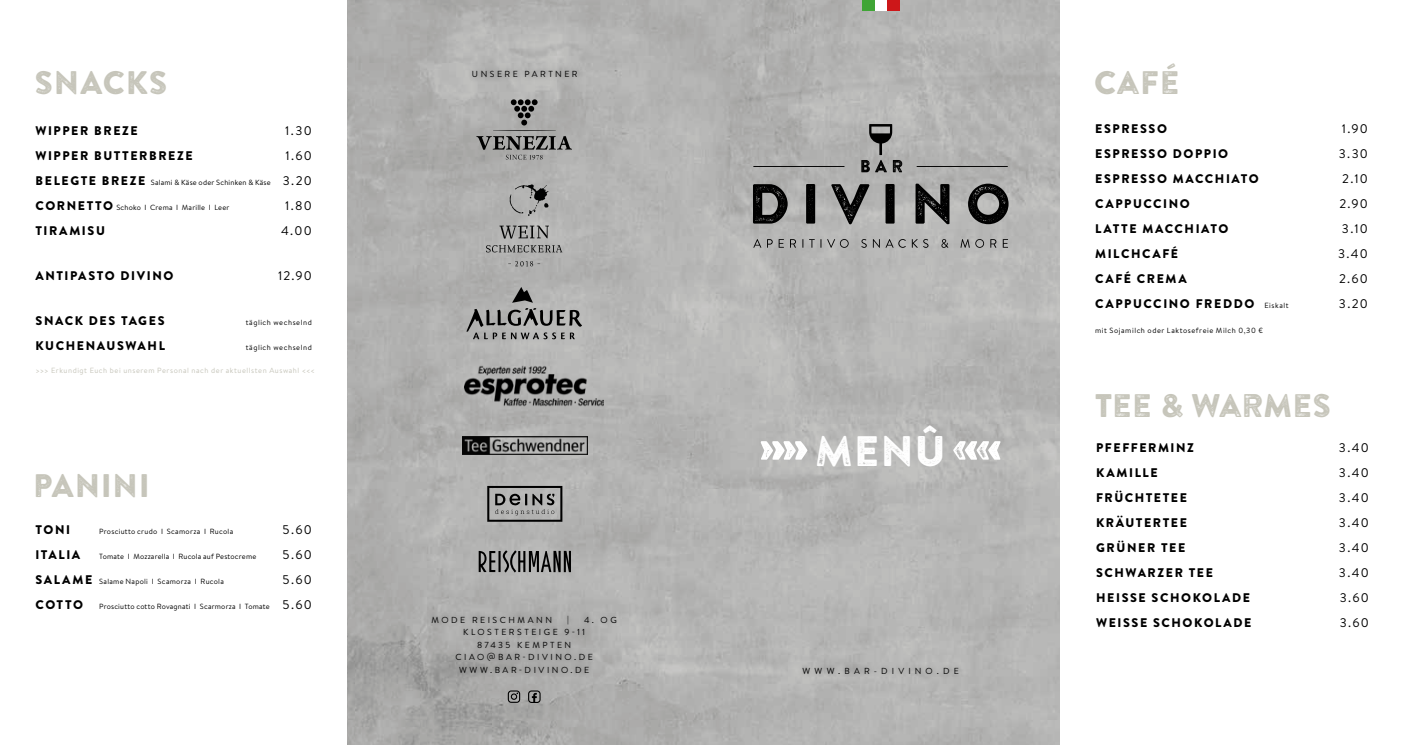
<style>
.page{position:relative;width:1407px;height:745px;background:#fff}
.page>*{position:absolute;margin:0;border:0;box-sizing:border-box;transform-origin:0 0}
.t1{font:53.12px "Brandon Printed Two";color:#fff}
.t2{font:32.5px "Brandon Printed Two";color:#c6c5ba}
.t3{font:32.5px "Brandon Printed Two";letter-spacing:-.025em;color:#c6c5ba}
.t4{font:900 12.5px "Brandon Text";letter-spacing:.125em;color:#000}
.t5{font:12.5px "Brandon Text";letter-spacing:.1em;color:#000}
.t6{font:8.75px "Brandon Text";letter-spacing:.29em;color:#000}
.t7{font:8.75px "Brandon Text";letter-spacing:.47em;color:#000}
.t8{font:7.5px "Brandon Text";letter-spacing:.03em;color:#000}
.t9{font:7.5px "Brandon Text";letter-spacing:.075em;color:#000}
.t10{font:7.5px "Brandon Text";letter-spacing:.075em;color:#c6c5ba}
.s1{font-weight:900;font-size:12.5px}
.s2{font-size:12.5px}
.s3{font-size:42.5px}
.s4{font-weight:400;font-size:7.5px}
</style>
<div class="page">
<div style="left:347px;top:0;width:712px;height:744px;background:#b4b4b3"></div>
<div style="left:862px;top:0;width:37px;height:11px;background:#fff"></div>
<div style="left:887px;top:0;width:12px;height:11px;background:#cd1719"></div>
<div style="left:862px;top:0;width:12px;height:11px;background:#3fa535"></div>
<svg style="left:508px;top:690px;width:12px;height:12px"></svg>
<svg style="left:528px;top:690px;width:12px;height:12px"></svg>
<svg style="left:753px;top:239px;width:255px;height:9px"></svg>
<hr style="left:753px;top:166px;width:91px;height:1px;background:#000">
<hr style="left:916px;top:166px;width:92px;height:1px;background:#000">
<svg style="left:753px;top:183px;width:255px;height:41px"></svg>
<svg style="left:861px;top:124px;width:41px;height:48px"></svg>
<div style="left:426px;top:609px;width:196px;height:69px;background:#000;opacity:.41"></div>
<img style="left:462px;top:435px;width:125px;height:19px">
<img style="left:464px;top:366px;width:140px;height:44px">
<svg style="left:486px;top:184px;width:76px;height:82px"></svg>
<svg style="left:476px;top:99px;width:96px;height:61px"></svg>
<svg style="left:487px;top:485px;width:75px;height:36px"></svg>
<svg style="left:512px;top:287px;width:21px;height:15px"></svg>
<svg style="left:466px;top:308px;width:116px;height:31px"></svg>
<svg style="left:479px;top:550px;width:92px;height:22px"></svg>
<h2 class="t2" style="left:34px;top:62px;width:135px">SNACKS</h2>
<p class="t4" style="left:36px;top:122px;width:104px">WIPPER BREZE</p>
<p class="t5" style="left:285px;top:122px;width:28px">1.30</p>
<p class="t4" style="left:36px;top:147px;width:159px">WIPPER BUTTERBREZE</p>
<p class="t5" style="left:285px;top:147px;width:28px">1.60</p>
<p class="t8" style="left:36px;top:177px;width:278px"><span class="s1">BELEGTE BREZE</span> Salami &amp; Käse oder Schinken &amp; Käse <span class="s2">3.20</span></p>
<p class="t8" style="left:36px;top:202px;width:195px"><span class="s1">CORNETTO</span> Schoko I Crema I Marille I Leer</p>
<p class="t5" style="left:285px;top:197px;width:28px">1.80</p>
<p class="t4" style="left:36px;top:222px;width:71px">TIRAMISU</p>
<p class="t5" style="left:281px;top:222px;width:32px">4.00</p>
<p class="t4" style="left:36px;top:267px;width:139px">ANTIPASTO DIVINO</p>
<p class="t5" style="left:278px;top:267px;width:35px">12.90</p>
<p class="t4" style="left:36px;top:312px;width:131px">SNACK DES TAGES</p>
<p class="t9" style="left:246px;top:317px;width:68px">täglich wechselnd</p>
<p class="t4" style="left:36px;top:337px;width:131px">KUCHENAUSWAHL</p>
<p class="t9" style="left:246px;top:342px;width:68px">täglich wechselnd</p>
<p class="t10" style="left:35px;top:365px;width:281px">&gt;&gt;&gt; Erkundigt Euch bei unserem Personal nach der aktuellsten Auswahl &lt;&lt;&lt;</p>
<h2 class="t2" style="left:33px;top:465px;width:119px">PANINI</h2>
<p class="t4" style="left:36px;top:520px;width:36px">TONI</p>
<p class="t8" style="left:99px;top:526px;width:135px">Prosciutto crudo I Scamorza I Rucola</p>
<p class="t5" style="left:283px;top:520px;width:31px">5.60</p>
<p class="t4" style="left:36px;top:545px;width:46px">ITALIA</p>
<p class="t8" style="left:99px;top:551px;width:159px">Tomate I Mozzarella I Rucola auf Pestocreme</p>
<p class="t5" style="left:283px;top:545px;width:31px">5.60</p>
<p class="t8" style="left:36px;top:576px;width:190px"><span class="s1">SALAME</span> Salame Napoli I Scamorza I Rucola</p>
<p class="t5" style="left:283px;top:570px;width:31px">5.60</p>
<p class="t4" style="left:36px;top:595px;width:49px">COTTO</p>
<p class="t8" style="left:99px;top:601px;width:214px">Prosciutto cotto Rovagnati I Scarmorza I Tomate <span class="s2">5.60</span></p>
<p class="t6" style="left:472px;top:68px;width:107px">UNSERE PARTNER</p>
<p class="t6" style="left:431px;top:613px;width:122px">MODE REISCHMANN</p>
<p class="t6" style="left:567px;top:613px;width:3px">|</p>
<p class="t6" style="left:584px;top:613px;width:34px">4. OG</p>
<p class="t6" style="left:463px;top:625px;width:123px">KLOSTERSTEIGE 9-11</p>
<p class="t6" style="left:477px;top:638px;width:96px">87435 KEMPTEN</p>
<p class="t6" style="left:456px;top:650px;width:139px">CIAO@BAR-DIVINO.DE</p>
<p class="t6" style="left:459px;top:663px;width:132px">WWW.BAR-DIVINO.DE</p>
<h1 class="t1" style="left:756px;top:415px;width:251px">»»<span class="s3">MENÛ</span> ««</h1>
<p class="t7" style="left:802px;top:664px;width:158px">WWW.BAR-DIVINO.DE</p>
<h2 class="t2" style="left:1093px;top:62px;width:88px">CAFÉ</h2>
<p class="t4" style="left:1095px;top:120px;width:73px">ESPRESSO</p>
<p class="t5" style="left:1342px;top:120px;width:28px">1.90</p>
<p class="t4" style="left:1095px;top:145px;width:134px">ESPRESSO DOPPIO</p>
<p class="t5" style="left:1338px;top:145px;width:31px">3.30</p>
<p class="t4" style="left:1095px;top:170px;width:165px">ESPRESSO MACCHIATO</p>
<p class="t5" style="left:1342px;top:170px;width:27px">2.10</p>
<p class="t4" style="left:1095px;top:195px;width:96px">CAPPUCCINO</p>
<p class="t5" style="left:1339px;top:195px;width:30px">2.90</p>
<p class="t4" style="left:1095px;top:220px;width:135px">LATTE MACCHIATO</p>
<p class="t5" style="left:1342px;top:220px;width:28px">3.10</p>
<p class="t4" style="left:1095px;top:245px;width:84px">MILCHCAFÉ</p>
<p class="t5" style="left:1338px;top:245px;width:31px">3.40</p>
<p class="t4" style="left:1095px;top:270px;width:93px">CAFÉ CREMA</p>
<p class="t5" style="left:1339px;top:270px;width:30px">2.60</p>
<p class="t4" style="left:1095px;top:295px;width:195px">CAPPUCCINO FREDDO <span class="s4">Eiskalt</span></p>
<p class="t5" style="left:1339px;top:295px;width:31px">3.20</p>
<p class="t9" style="left:1095px;top:325px;width:169px">mit Sojamilch oder Laktosefreie Milch 0,30 €</p>
<h2 class="t3" style="left:1094px;top:385px;width:239px">TEE &amp; WARMES</h2>
<p class="t4" style="left:1096px;top:439px;width:99px">PFEFFERMINZ</p>
<p class="t5" style="left:1339px;top:439px;width:31px">3.40</p>
<p class="t4" style="left:1096px;top:464px;width:63px">KAMILLE</p>
<p class="t5" style="left:1339px;top:464px;width:31px">3.40</p>
<p class="t4" style="left:1096px;top:489px;width:92px">FRÜCHTETEE</p>
<p class="t5" style="left:1339px;top:489px;width:31px">3.40</p>
<p class="t4" style="left:1096px;top:514px;width:92px">KRÄUTERTEE</p>
<p class="t5" style="left:1339px;top:514px;width:31px">3.40</p>
<p class="t4" style="left:1096px;top:539px;width:91px">GRÜNER TEE</p>
<p class="t5" style="left:1339px;top:539px;width:31px">3.40</p>
<p class="t4" style="left:1096px;top:564px;width:118px">SCHWARZER TEE</p>
<p class="t5" style="left:1339px;top:564px;width:31px">3.40</p>
<p class="t4" style="left:1096px;top:589px;width:155px">HEISSE SCHOKOLADE</p>
<p class="t5" style="left:1339px;top:589px;width:31px">3.60</p>
<p class="t4" style="left:1096px;top:614px;width:157px">WEISSE SCHOKOLADE</p>
<p class="t5" style="left:1339px;top:614px;width:31px">3.60</p>
</div>
